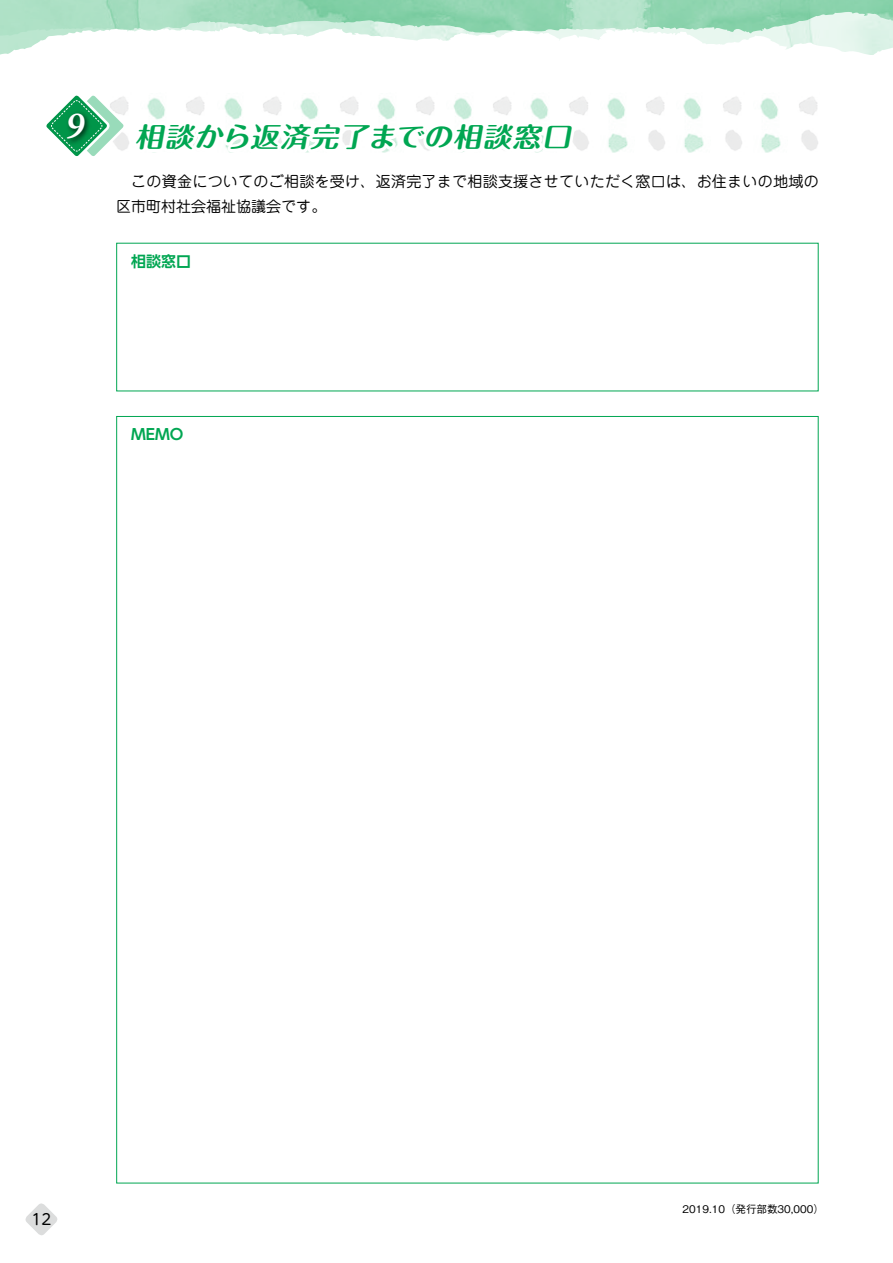
<style>
.page{position:relative;width:893px;height:1263px;background:#fff}
.page>*{position:absolute;margin:0;border:0;box-sizing:border-box;transform-origin:0 0}
.t1{font:italic 600 38.7px "Minion Pro";color:#fff}
.t2{font:italic 700 27px "Maru Fo Pro";color:#00a652;scale:1.05 1}
.t3{font:15px/24.8px "Jun 201 Pro";letter-spacing:.02em;color:#000}
.t4{font:700 15px "UD Shin Go Pro De";color:#00a652}
.t5{font:15px "UD Shin M Go Pro";color:#000}
.t6{font:500 10.5px "Gothic BBB Pr 6";color:#000}
</style>
<div class="page">
<svg style="left:25px;top:1203px;width:33px;height:32px"></svg>
<svg style="left:0;top:0;width:893px;height:55px"></svg>
<img style="left:799px;top:97px;width:19px;height:54px">
<img style="left:760px;top:98px;width:21px;height:55px">
<img style="left:723px;top:97px;width:19px;height:54px">
<img style="left:683px;top:98px;width:21px;height:55px">
<img style="left:646px;top:97px;width:19px;height:54px">
<img style="left:607px;top:98px;width:21px;height:55px">
<svg style="left:46px;top:95px;width:533px;height:61px"></svg>
<div style="left:65px;top:111px;width:27px;height:35px;background:#000;opacity:.75"></div>
<h1 class="t1" style="left:66px;top:102px;width:20px">9</h1>
<h2 class="t2" style="left:135px;top:116px;width:423px">相談から返済完了までの相談窓口</h2>
<p class="t3" style="left:116px;top:168px;width:704px;text-indent:15px">この資金についてのご相談を受け、返済完了まで相談支援させていただく窓口は、お住まいの地域の区市町村社会福祉協議会です。</p>
<p class="t4" style="left:131px;top:249px;width:62px">相談窓口</p>
<p class="t4" style="left:131px;top:422px;width:54px">MEMO</p>
<p class="t5" style="left:32px;top:1207px;width:21px">12</p>
<p class="t6" style="left:683px;top:1200px;width:143px">2019.10（発行部数30,000）</p>
</div>
